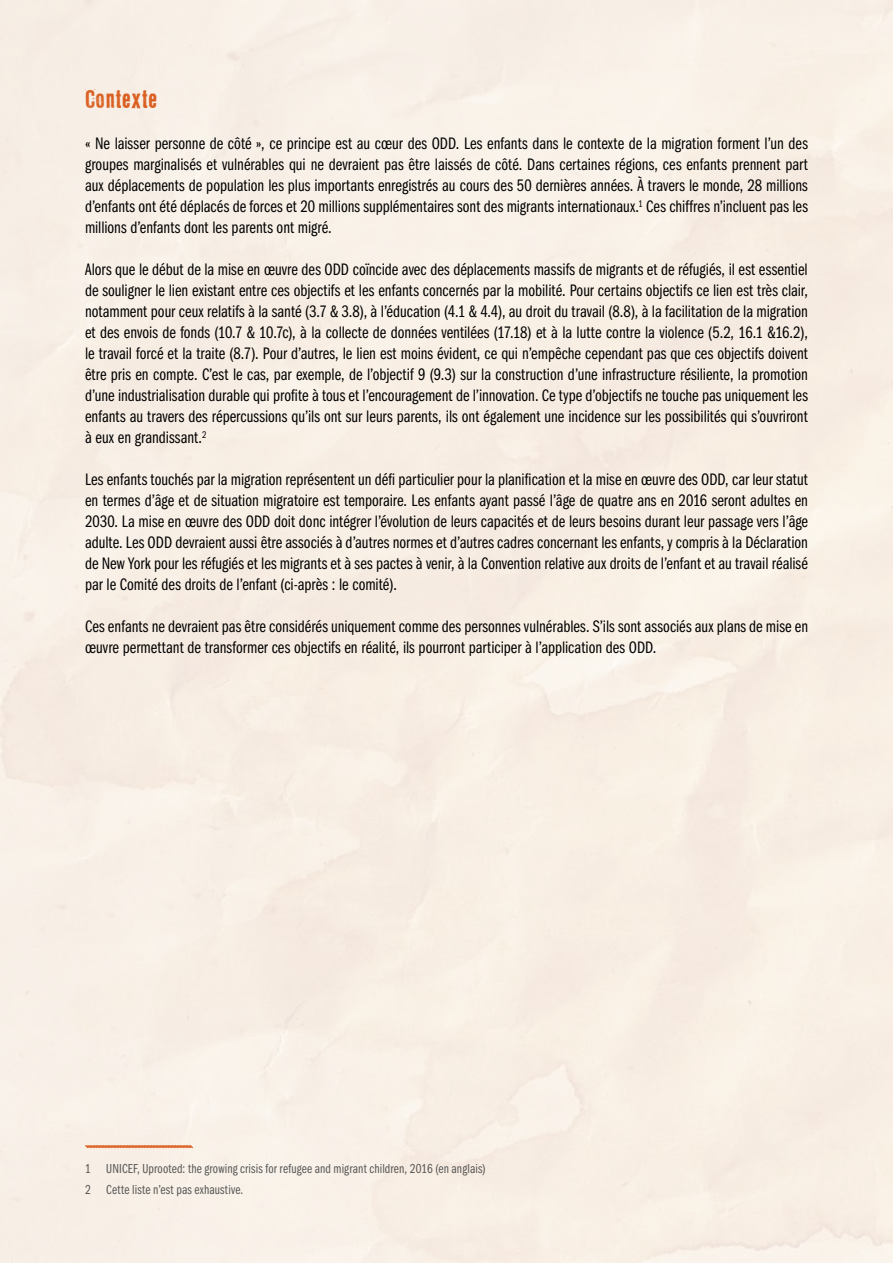
<style>
.page{position:relative;width:893px;height:1263px;background:#fff}
.page>*{position:absolute;margin:0;border:0;box-sizing:border-box;transform-origin:0 0}
.t1{font:22.5px "LL Rubber Grotesque";letter-spacing:-.025em;color:#da6022}
.t2{font:17.25px/21px "ITC Franklin Gothic Std Bk Cp";color:#000;text-align:justify}
.t3{font:13.5px/21.8px "ITC Franklin Gothic Std Bk Cp";letter-spacing:.01em;color:#575756}
</style>
<div class="page">
<svg style="left:84px;top:1144px;width:110px;height:5px"></svg>
<h1 class="t1" style="left:85px;top:85px;width:75px">CONTEXTE</h1>
<p class="t2" style="left:85px;top:133px;width:724px">« Ne laisser personne de côté », ce principe est au cœur des ODD. Les enfants dans le contexte de la migration forment l’un des groupes marginalisés et vulnérables qui ne devraient pas être laissés de côté. Dans certaines régions, ces enfants prennent part aux déplacements de population les plus importants enregistrés au cours des 50 dernières années. À travers le monde, 28 millions d’enfants ont été déplacés de forces et 20 millions supplémentaires sont des migrants internationaux.<sup>1</sup> Ces chiffres n’incluent pas les millions d’enfants dont les parents ont migré.</p>
<p class="t2" style="left:85px;top:259px;width:724px">Alors que le début de la mise en œuvre des ODD coïncide avec des déplacements massifs de migrants et de réfugiés, il est essentiel de souligner le lien existant entre ces objectifs et les enfants concernés par la mobilité. Pour certains objectifs ce lien est très clair, notamment pour ceux relatifs à la santé (3.7 &amp; 3.8), à l’éducation (4.1 &amp; 4.4), au droit du travail (8.8), à la facilitation de la migration et des envois de fonds (10.7 &amp; 10.7c), à la collecte de données ventilées (17.18) et à la lutte contre la violence (5.2, 16.1 &amp;16.2), le travail forcé et la traite (8.7). Pour d’autres, le lien est moins évident, ce qui n’empêche cependant pas que ces objectifs doivent être pris en compte. C’est le cas, par exemple, de l’objectif 9 (9.3) sur la construction d’une infrastructure résiliente, la promotion d’une industrialisation durable qui profite à tous et l’encouragement de l’innovation. Ce type d’objectifs ne touche pas uniquement les enfants au travers des répercussions qu’ils ont sur leurs parents, ils ont également une incidence sur les possibilités qui s’ouvriront à eux en grandissant.<sup>2</sup></p>
<p class="t2" style="left:85px;top:469px;width:724px">Les enfants touchés par la migration représentent un défi particulier pour la planification et la mise en œuvre des ODD, car leur statut en termes d’âge et de situation migratoire est temporaire. Les enfants ayant passé l’âge de quatre ans en 2016 seront adultes en 2030. La mise en œuvre des ODD doit donc intégrer l’évolution de leurs capacités et de leurs besoins durant leur passage vers l’âge adulte. Les ODD devraient aussi être associés à d’autres normes et d’autres cadres concernant les enfants, y compris à la Déclaration de New York pour les réfugiés et les migrants et à ses pactes à venir, à la Convention relative aux droits de l’enfant et au travail réalisé par le Comité des droits de l’enfant (ci-après : le comité).</p>
<p class="t2" style="left:85px;top:616px;width:724px">Ces enfants ne devraient pas être considérés uniquement comme des personnes vulnérables. S’ils sont associés aux plans de mise en œuvre permettant de transformer ces objectifs en réalité, ils pourront participer à l’application des ODD.</p>
<p class="t3" style="left:85px;top:1157px;width:402px">1 UNICEF, Uprooted: the growing crisis for refugee and migrant children, 2016 (en anglais)<br>2 Cette liste n’est pas exhaustive.</p>
</div>
